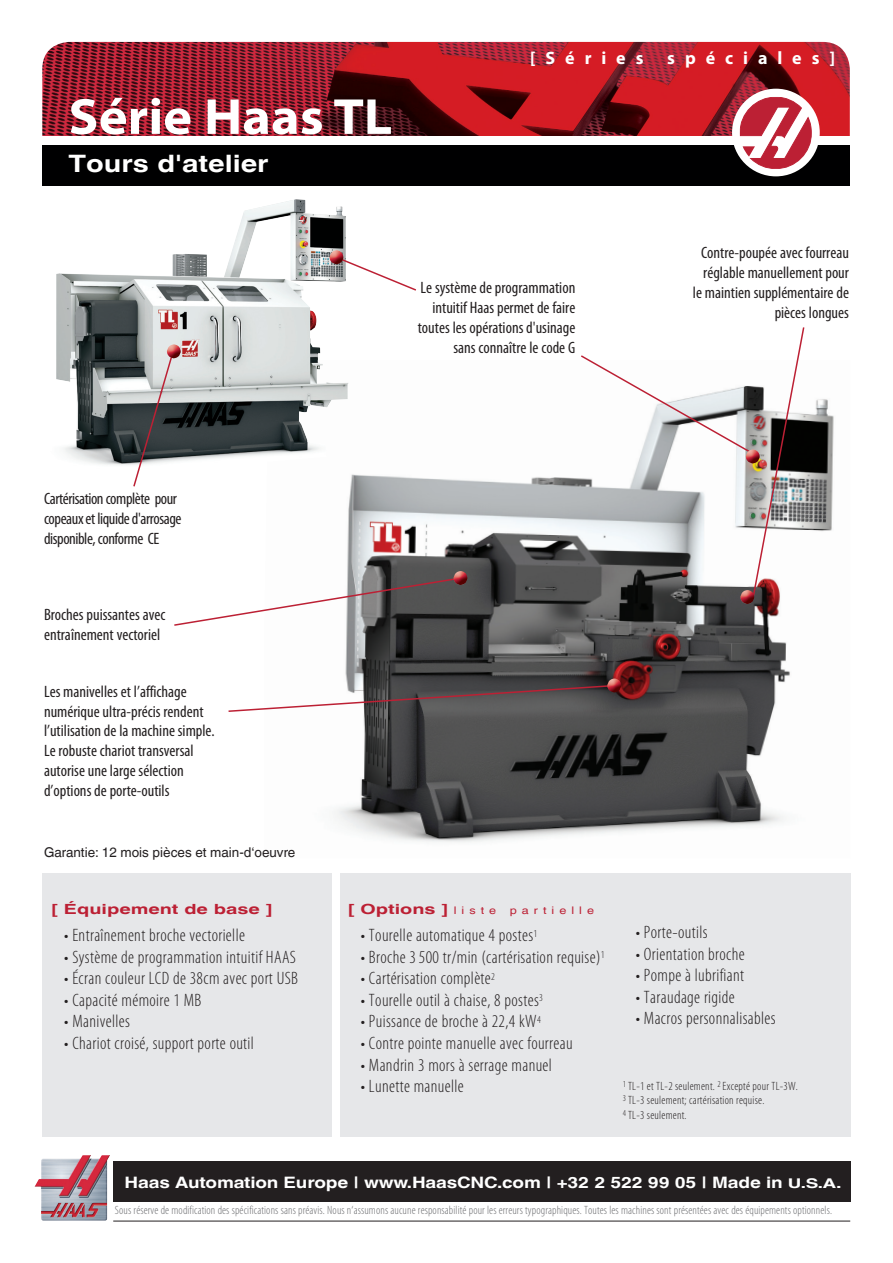
<style>
.page{position:relative;width:893px;height:1263px;background:#fff}
.page>*{position:absolute;margin:0;border:0;box-sizing:border-box;transform-origin:0 0}
.Headline{font:700 semi-expanded 51px "Myriad Pro";color:#fff}
.Subtitle{font:700 24px "Helvetica World";color:#fff;scale:1.2 1}
.Standard_Options_Bod{font:300 condensed 18px "Myriad Pro";letter-spacing:.02em;color:#231f20}
.Special_Series{font:700 18px "Myriad Pro";letter-spacing:.55em;color:#fff}
.Bullet_Points{font:condensed 16.5px/19.8px "Myriad Pro";color:#231f20}
.Bullet_Points-2{font:condensed 16.5px/19.8px "Myriad Pro";letter-spacing:-.025em;color:#231f20}
.t1{font:700 15.75px "Helvetica World";letter-spacing:-.01em;color:#fff;scale:1.2 1}
.Standard_Options_Hea{font:700 14.1px "Helvetica World";color:#bc2034;scale:1.41 1}
.Warranty{font:13.5px "Helvetica World";color:#231f20}
.Disclaimer{font:300 condensed 12px "Myriad Pro";letter-spacing:.01em;color:#6c6d70}
.Standard_Options_Bod-2{font:300 condensed 12px "Myriad Pro";letter-spacing:.02em;color:#231f20}
.Standard_Options_Hea-2{font:10.5px "Helvetica World";letter-spacing:.4em;color:#bc2034;scale:1.2 1}
.s1{font-weight:400;font-size:10.5px}
.s2{font-size:13.35px}
.s3{font-size:14.1px}
</style>
<div class="page">
<div style="left:113px;top:1161px;width:737px;height:40px;background:#231f20"></div>
<img style="left:42px;top:42px;width:808px;height:104px">
<div style="left:43px;top:136px;width:807px;height:41px;background:#fff"></div>
<div style="left:42px;top:146px;width:808px;height:40px;background:#000001"></div>
<div style="left:732px;top:89px;width:88px;height:87px;background:#fff;border-radius:50%"></div>
<svg style="left:740px;top:97px;width:72px;height:72px"></svg>
<img style="left:35px;top:1155px;width:75px;height:65px">
<hr style="left:113px;top:1221px;width:737px;height:1px;background:#231f20">
<img style="left:334px;top:399px;width:500px;height:443px">
<img style="left:56px;top:199px;width:293px;height:273px">
<div style="left:340px;top:873px;width:510px;height:263px;background:#e6e7e9"></div>
<div style="left:43px;top:873px;width:289px;height:263px;background:#e6e7e9"></div>
<img style="left:740px;top:597px;width:14px;height:7px">
<svg style="left:174px;top:576px;width:289px;height:51px"></svg>
<svg style="left:132px;top:354px;width:42px;height:133px"></svg>
<img style="left:454px;top:571px;width:13px;height:14px">
<img style="left:167px;top:344px;width:14px;height:14px">
<svg style="left:228px;top:684px;width:388px;height:29px"></svg>
<img style="left:607px;top:678px;width:14px;height:14px">
<svg style="left:579px;top:327px;width:226px;height:270px"></svg>
<img style="left:746px;top:449px;width:14px;height:14px">
<svg style="left:331px;top:254px;width:85px;height:38px"></svg>
<img style="left:330px;top:250px;width:13px;height:14px">
<p class="Headline" style="left:68px;top:88px;width:325px">Série Haas TL</p>
<p class="Subtitle" style="left:68px;top:150px;width:168px">Tours d'atelier</p>
<p class="Special_Series" style="left:530px;top:47px;width:115px">[Séries</p>
<p class="Special_Series" style="left:667px;top:47px;width:169px">spéciales]</p>
<p class="Bullet_Points" style="left:418px;top:278px;width:159px;text-align:right">Le système de programmation intuitif Haas permet de faire toutes les opérations d'usinage sans connaître le code G</p>
<p class="Bullet_Points" style="left:693px;top:243px;width:158px;text-align:right">Contre-poupée avec fourreau réglable manuellement pour le maintien supplémentaire de pièces longues</p>
<p class="Bullet_Points-2" style="left:44px;top:489px;width:139px">Cartérisation complète pour copeaux et liquide d'arrosage disponible, conforme CE</p>
<p class="Bullet_Points" style="left:44px;top:605px;width:123px">Broches puissantes avec entraînement vectoriel</p>
<p class="Bullet_Points" style="left:44px;top:682px;width:172px">Les manivelles et l’affichage numérique ultra-précis rendent l’utilisation de la machine simple.</p>
<p class="Bullet_Points" style="left:44px;top:741px;width:151px">Le robuste chariot transversal autorise une large sélection d’options de porte-outils</p>
<p class="Warranty" style="left:44px;top:844px;width:253px">Garantie: 12 mois pièces et main-d‘oeuvre</p>
<p class="Standard_Options_Hea" style="left:52px;top:901px;width:158px">[ Équipement de base ]</p>
<p class="Standard_Options_Bod" style="left:64px;top:925px;width:182px">• Entraînement broche vectorielle</p>
<p class="Standard_Options_Bod" style="left:64px;top:947px;width:233px">• Système de programmation intuitif HAAS</p>
<p class="Standard_Options_Bod" style="left:64px;top:969px;width:235px">• Écran couleur LCD de 38cm avec port USB</p>
<p class="Standard_Options_Bod" style="left:64px;top:990px;width:138px">• Capacité mémoire 1 MB</p>
<p class="Standard_Options_Bod" style="left:64px;top:1012px;width:67px">• Manivelles</p>
<p class="Standard_Options_Bod" style="left:64px;top:1033px;width:191px">• Chariot croisé, support porte outil</p>
<p class="Standard_Options_Hea" style="left:348px;top:901px;width:107px">[ Options ] <span class="s1">l i s t e</span></p>
<p class="Standard_Options_Hea-2" style="left:510px;top:904px;width:72px">partielle</p>
<p class="Standard_Options_Bod" style="left:361px;top:925px;width:178px">• Tourelle automatique 4 postes<sup>1</sup></p>
<p class="Standard_Options_Bod" style="left:361px;top:947px;width:245px">• Broche 3500 tr/min (cartérisation requise)<sup>1</sup></p>
<p class="Standard_Options_Bod" style="left:361px;top:969px;width:136px">• Cartérisation complète<sup>2</sup></p>
<p class="Standard_Options_Bod" style="left:361px;top:990px;width:184px">• Tourelle outil à chaise, 8 postes<sup>3</sup></p>
<p class="Standard_Options_Bod" style="left:361px;top:1012px;width:181px">• Puissance de broche à 22,4 kW<sup>4</sup></p>
<p class="Standard_Options_Bod" style="left:361px;top:1033px;width:213px">• Contre pointe manuelle avec fourreau</p>
<p class="Standard_Options_Bod" style="left:361px;top:1055px;width:193px">• Mandrin 3 mors à serrage manuel</p>
<p class="Standard_Options_Bod" style="left:361px;top:1077px;width:104px">• Lunette manuelle</p>
<p class="Standard_Options_Bod" style="left:636px;top:922px;width:73px">• Porte-outils</p>
<p class="Standard_Options_Bod" style="left:636px;top:944px;width:110px">• Orientation broche</p>
<p class="Standard_Options_Bod" style="left:636px;top:966px;width:110px">• Pompe à lubrifiant</p>
<p class="Standard_Options_Bod" style="left:636px;top:987px;width:100px">• Taraudage rigide</p>
<p class="Standard_Options_Bod" style="left:636px;top:1009px;width:141px">• Macros personnalisables</p>
<p class="Standard_Options_Bod-2" style="left:623px;top:1079px;width:177px"><sup>1</sup> TL-1 et TL-2 seulement. <sup>2</sup> Excepté pour TL-3W.</p>
<p class="Standard_Options_Bod-2" style="left:623px;top:1094px;width:143px"><sup>3</sup> TL-3 seulement; cartérisation requise.</p>
<p class="Standard_Options_Bod-2" style="left:623px;top:1108px;width:65px"><sup>4</sup> TL-3 seulement.</p>
<p class="t1" style="left:125px;top:1173px;width:599px">Haas Automation Europe | www.HaasCNC.com | +32 2 522 99 05 | Made in <span class="s2">U.S.A</span><span class="s3">.</span></p>
<p class="Disclaimer" style="left:115px;top:1204px;width:719px">Sous réserve de modification des spécifications sans préavis. Nous n‘assumons aucune responsabilité pour les erreurs typographiques. Toutes les machines sont présentées avec des équipements optionnels.</p>
</div>
